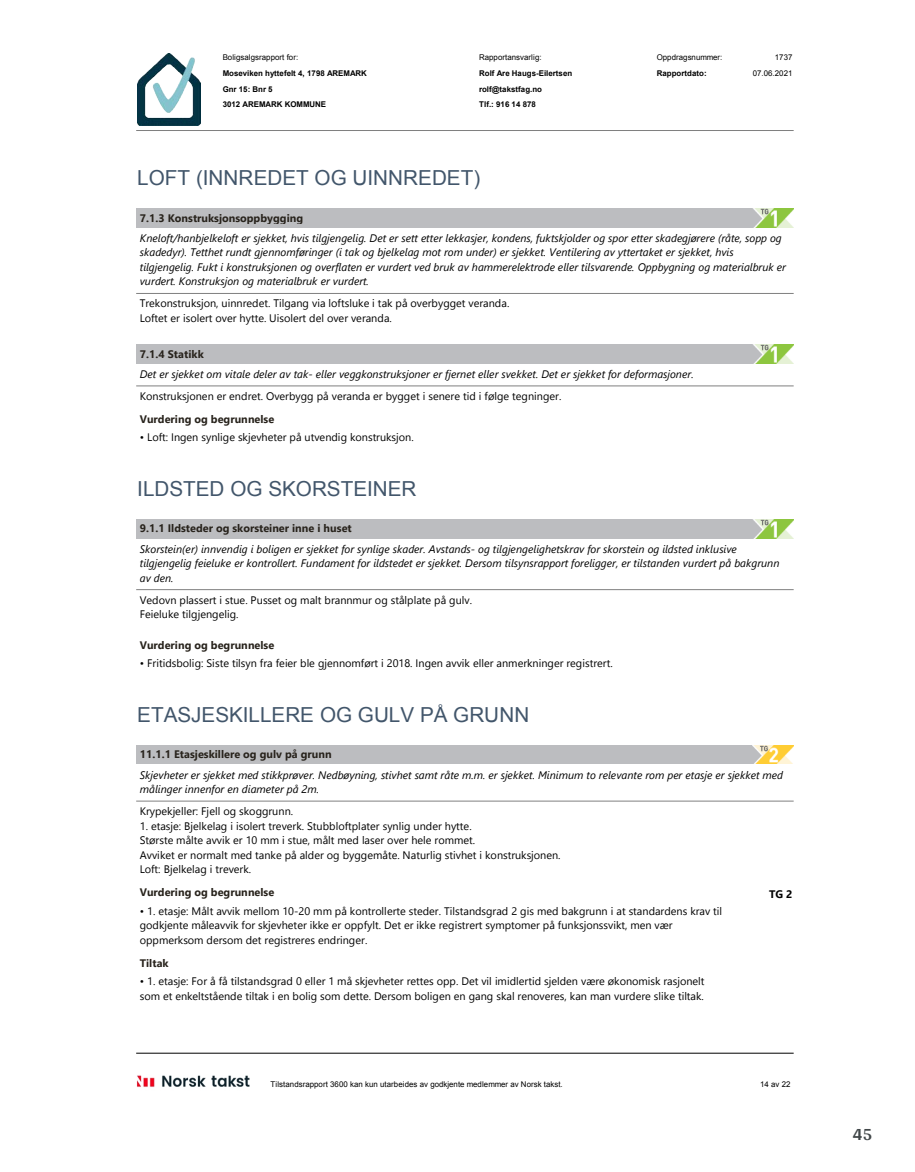
<style>
.page{position:relative;width:915px;height:1172px;background:#fff}
.page>*{position:absolute;margin:0;border:0;box-sizing:border-box;transform-origin:0 0}
.t1{font:20.7px "Arial";color:#42566b}
.t2{font:700 18px "Arya";color:#414749}
.t3{font:10.95px/14.5px "Segoe UI";color:#000}
.t4{font:italic 10.95px/14.5px "Segoe UI";color:#000}
.t5{font:700 10.95px "Segoe UI";color:#28231c}
.t6{font:700 10.95px "Segoe UI";color:#000}
.t7{font:7.95px "Arial";color:#000}
.t8{font:700 7.95px "Arial";color:#000}
</style>
<div class="page">
<img style="left:137px;top:54px;width:64px;height:72px">
<hr style="left:136px;top:130px;width:657px;height:1px;background:#808080">
<hr style="left:136px;top:1053px;width:657px;height:1px;background:#000">
<img style="left:136px;top:1075px;width:113px;height:12px">
<div style="left:136px;top:209px;width:657px;height:18px;background:#bcbdc0"></div>
<hr style="left:136px;top:293px;width:657px;height:1px;background:#808080">
<div style="left:136px;top:345px;width:657px;height:18px;background:#bcbdc0"></div>
<hr style="left:136px;top:386px;width:657px;height:1px;background:#808080">
<div style="left:136px;top:519px;width:657px;height:19px;background:#bcbdc0"></div>
<hr style="left:136px;top:589px;width:657px;height:1px;background:#808080">
<div style="left:136px;top:745px;width:657px;height:19px;background:#bcbdc0"></div>
<hr style="left:136px;top:801px;width:657px;height:1px;background:#808080">
<p class="t7" style="left:223px;top:52px;width:77px">Boligsalgsrapport for:</p>
<p class="t7" style="left:479px;top:52px;width:64px">Rapportansvarlig:</p>
<p class="t7" style="left:656px;top:52px;width:67px">Oppdragsnummer:</p>
<p class="t7" style="left:774px;top:52px;width:19px">1737</p>
<p class="t8" style="left:223px;top:68px;width:146px">Moseviken hyttefelt 4, 1798 AREMARK</p>
<p class="t8" style="left:479px;top:68px;width:95px">Rolf Are Haugs-Eilertsen</p>
<p class="t8" style="left:656px;top:68px;width:52px">Rapportdato:</p>
<p class="t7" style="left:752px;top:68px;width:41px">07.06.2021</p>
<p class="t8" style="left:223px;top:83px;width:51px">Gnr 15: Bnr 5</p>
<p class="t8" style="left:479px;top:83px;width:65px">rolf@takstfag.no</p>
<p class="t8" style="left:223px;top:99px;width:105px">3012 AREMARK KOMMUNE</p>
<p class="t8" style="left:479px;top:99px;width:58px">Tlf.: 916 14 878</p>
<h1 class="t1" style="left:137px;top:163px;width:344px">LOFT (INNREDET OG UINNREDET)</h1>
<p class="t5" style="left:140px;top:209px;width:165px">7.1.3 Konstruksjonsoppbygging</p>
<p class="t4" style="left:140px;top:230px;width:647px">Kneloft/hanbjelkeloft er sjekket, hvis tilgjengelig. Det er sett etter lekkasjer, kondens, fuktskjolder og spor etter skadegjørere (råte, sopp og skadedyr). Tetthet rundt gjennomføringer (i tak og bjelkelag mot rom under) er sjekket. Ventilering av yttertaket er sjekket, hvis tilgjengelig. Fukt i konstruksjonen og overflaten er vurdert ved bruk av hammerelektrode eller tilsvarende. Oppbygning og materialbruk er vurdert. Konstruksjon og materialbruk er vurdert.</p>
<p class="t3" style="left:140px;top:296px;width:371px">Trekonstruksjon, uinnredet. Tilgang via loftsluke i tak på overbygget veranda.<br>Loftet er isolert over hytte. Uisolert del over veranda.</p>
<p class="t5" style="left:140px;top:345px;width:65px">7.1.4 Statikk</p>
<p class="t4" style="left:140px;top:366px;width:555px">Det er sjekket om vitale deler av tak- eller veggkonstruksjoner er fjernet eller svekket. Det er sjekket for deformasjoner.</p>
<p class="t3" style="left:140px;top:388px;width:423px">Konstruksjonen er endret. Overbygg på veranda er bygget i senere tid i følge tegninger.</p>
<p class="t5" style="left:140px;top:410px;width:136px">Vurdering og begrunnelse</p>
<p class="t3" style="left:140px;top:430px;width:275px">• Loft: Ingen synlige skjevheter på utvendig konstruksjon.</p>
<h1 class="t1" style="left:137px;top:474px;width:280px">ILDSTED OG SKORSTEINER</h1>
<p class="t5" style="left:140px;top:520px;width:213px">9.1.1 Ildsteder og skorsteiner inne i huset</p>
<p class="t4" style="left:140px;top:541px;width:641px">Skorstein(er) innvendig i boligen er sjekket for synlige skader. Avstands- og tilgjengelighetskrav for skorstein og ildsted inklusive tilgjengelig feieluke er kontrollert. Fundament for ildstedet er sjekket. Dersom tilsynsrapport foreligger, er tilstanden vurdert på bakgrunn av den.</p>
<p class="t3" style="left:140px;top:592px;width:334px">Vedovn plassert i stue. Pusset og malt brannmur og stålplate på gulv.<br>Feieluke tilgjengelig.</p>
<p class="t5" style="left:140px;top:636px;width:136px">Vurdering og begrunnelse</p>
<p class="t3" style="left:140px;top:656px;width:474px">• Fritidsbolig: Siste tilsyn fra feier ble gjennomført i 2018. Ingen avvik eller anmerkninger registrert.</p>
<h1 class="t1" style="left:137px;top:700px;width:393px">ETASJESKILLERE OG GULV PÅ GRUNN</h1>
<p class="t5" style="left:140px;top:745px;width:193px">11.1.1 Etasjeskillere og gulv på grunn</p>
<p class="t4" style="left:140px;top:767px;width:644px">Skjevheter er sjekket med stikkprøver. Nedbøyning, stivhet samt råte m.m. er sjekket. Minimum to relevante rom per etasje er sjekket med målinger innenfor en diameter på 2m.</p>
<p class="t3" style="left:140px;top:804px;width:155px">Krypekjeller: Fjell og skoggrunn.</p>
<p class="t3" style="left:140px;top:818px;width:422px">1. etasje: Bjelkelag i isolert treverk. Stubbloftplater synlig under hytte.<br>Største målte avvik er 10 mm i stue, målt med laser over hele rommet.<br>Avviket er normalt med tanke på alder og byggemåte. Naturlig stivhet i konstruksjonen.<br>Loft: Bjelkelag i treverk.</p>
<p class="t5" style="left:140px;top:884px;width:136px">Vurdering og begrunnelse</p>
<p class="t6" style="left:768px;top:885px;width:25px">TG 2</p>
<p class="t3" style="left:140px;top:903px;width:583px">• 1. etasje: Målt avvik mellom 10-20 mm på kontrollerte steder. Tilstandsgrad 2 gis med bakgrunn i at standardens krav til godkjente måleavvik for skjevheter ikke er oppfylt. Det er ikke registrert symptomer på funksjonssvikt, men vær oppmerksom dersom det registreres endringer.</p>
<p class="t5" style="left:140px;top:954px;width:30px">Tiltak</p>
<p class="t3" style="left:140px;top:974px;width:566px">• 1. etasje: For å få tilstandsgrad 0 eller 1 må skjevheter rettes opp. Det vil imidlertid sjelden være økonomisk rasjonelt som et enkeltstående tiltak i en bolig som dette. Dersom boligen en gang skal renoveres, kan man vurdere slike tiltak.</p>
<p class="t7" style="left:270px;top:1079px;width:293px">Tilstandsrapport 3600 kan kun utarbeides av godkjente medlemmer av Norsk takst.</p>
<p class="t7" style="left:759px;top:1079px;width:32px">14 av 22</p>
<h2 class="t2" style="left:852px;top:1123px;width:21px">45</h2>
</div>
